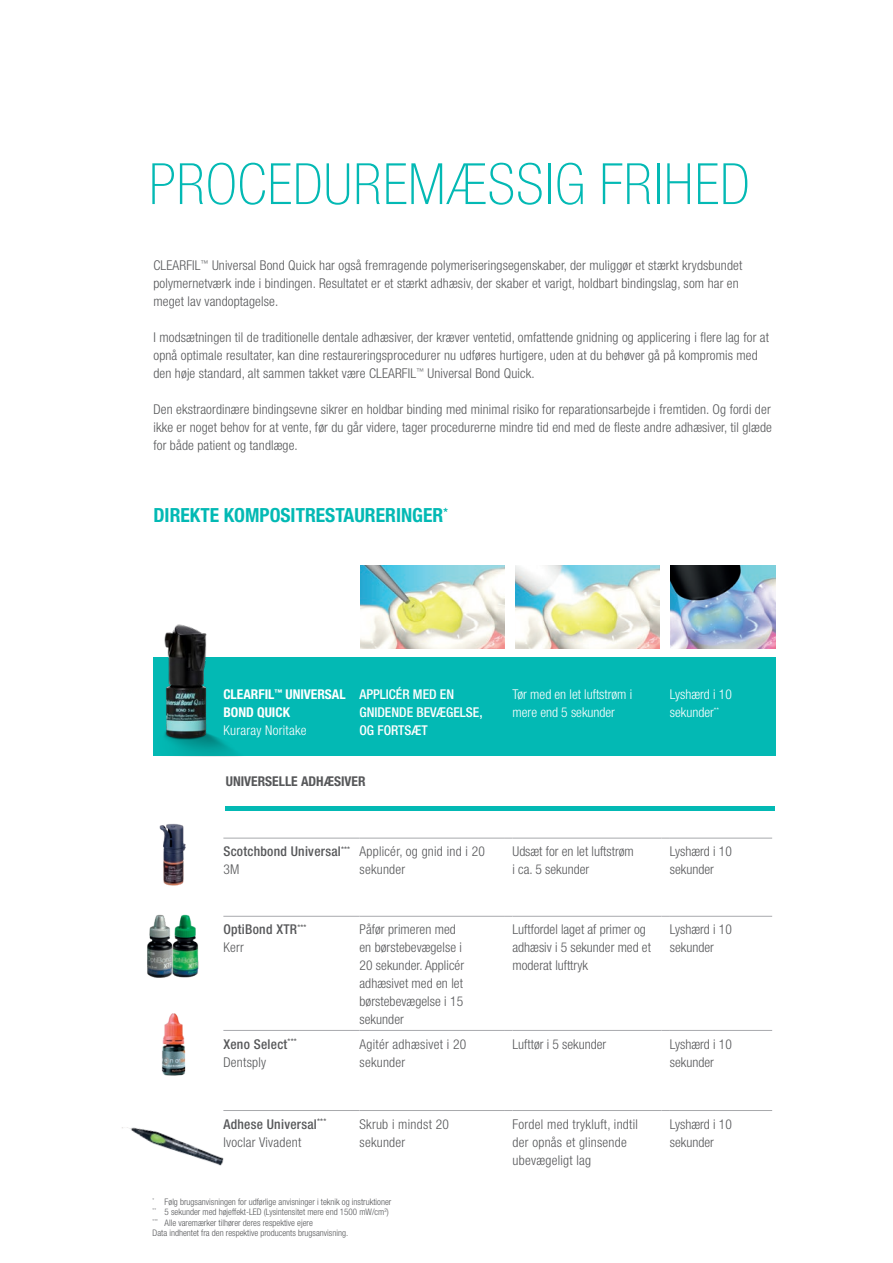
<style>
.page{position:relative;width:893px;height:1263px;background:#fff}
.page>*{position:absolute;margin:0;border:0;box-sizing:border-box;transform-origin:0 0}
.t1{font:100 condensed 57px "Helvetica Neue LT Std";letter-spacing:.02em;color:#03b9b4}
.t2{font:700 condensed 19.5px "Helvetica Neue LT Std";color:#03b9b4}
.t3{font:300 condensed 13.5px/18px "Helvetica Neue LT Std";letter-spacing:.01em;color:#57585a}
.t4{font:500 condensed 13.5px/18px "Helvetica Neue LT Std";letter-spacing:.02em;color:#57585a}
.t5{font:300 condensed 13.5px/18px "Helvetica Neue LT Std";color:#fff}
.t6{font:500 condensed 13.5px/18px "Helvetica Neue LT Std";color:#fff}
.t7{font:700 condensed 13.5px/18px "Helvetica Neue LT Std";color:#fff}
.t8{font:700 condensed 13.5px "Helvetica Neue LT Std";color:#57585a}
.t9{font:300 condensed 13.5px "Helvetica Neue LT Std";letter-spacing:.02em;color:#fff}
.t10{font:300 condensed 9px/10.5px "Helvetica Neue LT Std";color:#57585a}
.s1{font-weight:300}
</style>
<div class="page">
<div style="left:153px;top:658px;width:622px;height:98px;background:#03b9b4"></div>
<img style="left:153px;top:624px;width:120px;height:132px">
<hr style="left:223px;top:838px;width:128px;height:1px;background:#a8a9ad">
<hr style="left:359px;top:838px;width:145px;height:1px;background:#a8a9ad">
<hr style="left:513px;top:838px;width:148px;height:1px;background:#a8a9ad">
<hr style="left:670px;top:838px;width:102px;height:1px;background:#a8a9ad">
<hr style="left:223px;top:916px;width:128px;height:1px;background:#a8a9ad">
<hr style="left:359px;top:916px;width:145px;height:1px;background:#a8a9ad">
<hr style="left:513px;top:916px;width:148px;height:1px;background:#a8a9ad">
<hr style="left:670px;top:916px;width:102px;height:1px;background:#a8a9ad">
<hr style="left:223px;top:1030px;width:128px;height:1px;background:#a8a9ad">
<hr style="left:359px;top:1030px;width:145px;height:1px;background:#a8a9ad">
<hr style="left:513px;top:1030px;width:148px;height:1px;background:#a8a9ad">
<hr style="left:670px;top:1030px;width:102px;height:1px;background:#a8a9ad">
<hr style="left:223px;top:1110px;width:128px;height:1px;background:#a8a9ad">
<hr style="left:359px;top:1110px;width:145px;height:1px;background:#a8a9ad">
<hr style="left:513px;top:1110px;width:148px;height:1px;background:#a8a9ad">
<hr style="left:670px;top:1110px;width:102px;height:1px;background:#a8a9ad">
<img style="left:159px;top:823px;width:27px;height:63px">
<img style="left:175px;top:914px;width:24px;height:64px">
<img style="left:147px;top:914px;width:28px;height:64px">
<img style="left:122px;top:1127px;width:102px;height:39px">
<img style="left:161px;top:1013px;width:25px;height:63px">
<hr style="left:225px;top:806px;width:550px;height:4px;background:#03b9b4">
<img style="left:361px;top:565px;width:143px;height:83px">
<img style="left:515px;top:565px;width:144px;height:83px">
<img style="left:670px;top:565px;width:105px;height:83px">
<h1 class="t1" style="left:149px;top:152px;width:602px">PROCEDUREMÆSSIG FRIHED</h1>
<p class="t3" style="left:153px;top:256px;width:590px">CLEARFIL<sup>™</sup> Universal Bond Quick har også fremragende polymeriseringsegenskaber, der muliggør et stærkt krydsbundet polymernetværk inde i bindingen. Resultatet er et stærkt adhæsiv, der skaber et varigt, holdbart bindingslag, som har en meget lav vandoptagelse.</p>
<p class="t3" style="left:153px;top:328px;width:617px">I modsætningen til de traditionelle dentale adhæsiver, der kræver ventetid, omfattende gnidning og applicering i flere lag for at opnå optimale resultater, kan dine restaureringsprocedurer nu udføres hurtigere, uden at du behøver gå på kompromis med den høje standard, alt sammen takket være CLEARFIL<sup>™</sup> Universal Bond Quick.</p>
<p class="t3" style="left:153px;top:400px;width:620px;text-align:justify">Den ekstraordinære bindingsevne sikrer en holdbar binding med minimal risiko for reparationsarbejde i fremtiden. Og fordi der ikke er noget behov for at vente, før du går videre, tager procedurerne mindre tid end med de fleste andre adhæsiver, til glæde for både patient og tandlæge.</p>
<h2 class="t2" style="left:153px;top:503px;width:296px">DIREKTE KOMPOSITRESTAURERINGER<sup>*</sup></h2>
<p class="t7" style="left:223px;top:685px;width:124px">CLEARFIL<sup>™</sup> UNIVERSAL<br>BOND QUICK</p>
<p class="t9" style="left:223px;top:722px;width:85px">Kuraray Noritake</p>
<p class="t6" style="left:359px;top:685px;width:125px">APPLICÉR MED EN<br>GNIDENDE BEVÆGELSE,<br>OG FORTSÆT</p>
<p class="t5" style="left:513px;top:685px;width:121px">Tør med en let luftstrøm i mere end 5 sekunder</p>
<p class="t5" style="left:670px;top:685px;width:63px">Lyshærd i 10 sekunder<sup>**</sup></p>
<p class="t8" style="left:226px;top:773px;width:141px">UNIVERSELLE ADHÆSIVER</p>
<p class="t4" style="left:223px;top:842px;width:128px">Scotchbond Universal<sup>***<br></sup><span class="s1">3M</span></p>
<p class="t3" style="left:359px;top:842px;width:127px">Applicér, og gnid ind i 20 sekunder</p>
<p class="t3" style="left:513px;top:842px;width:123px">Udsæt for en let luftstrøm i ca. 5 sekunder</p>
<p class="t3" style="left:670px;top:842px;width:63px">Lyshærd i 10 sekunder</p>
<p class="t4" style="left:223px;top:920px;width:85px">OptiBond XTR<sup>***<br></sup><span class="s1">Kerr</span></p>
<p class="t3" style="left:359px;top:920px;width:106px">Påfør primeren med en børstebevægelse i<br>20 sekunder. Applicér adhæsivet med en let børstebevægelse i 15 sekunder</p>
<p class="t3" style="left:513px;top:920px;width:140px">Luftfordel laget af primer og adhæsiv i 5 sekunder med et moderat lufttryk</p>
<p class="t3" style="left:670px;top:920px;width:63px">Lyshærd i 10 sekunder</p>
<p class="t4" style="left:223px;top:1034px;width:75px">Xeno Select<sup>***<br></sup><span class="s1">Dentsply</span></p>
<p class="t3" style="left:359px;top:1035px;width:108px">Agitér adhæsivet i 20 sekunder</p>
<p class="t3" style="left:513px;top:1035px;width:95px">Lufttør i 5 sekunder</p>
<p class="t3" style="left:670px;top:1035px;width:63px">Lyshærd i 10 sekunder</p>
<p class="t4" style="left:223px;top:1115px;width:104px">Adhese Universal<sup>***<br></sup><span class="s1">Ivoclar Vivadent</span></p>
<p class="t3" style="left:359px;top:1115px;width:91px">Skrub i mindst 20 sekunder</p>
<p class="t3" style="left:513px;top:1115px;width:127px">Fordel med trykluft, indtil der opnås et glinsende ubevægeligt lag</p>
<p class="t3" style="left:670px;top:1115px;width:63px">Lyshærd i 10 sekunder</p>
<p class="t10" style="left:153px;top:1196px;width:240px"><sup>*</sup> Følg brugsanvisningen for udførlige anvisninger i teknik og instruktioner <sup>**</sup> 5 sekunder med højeffekt-LED (Lysintensitet mere end 1500 mW/cm<sup>2</sup>) <sup>***</sup> Alle varemærker tilhører deres respektive ejere<br>Data indhentet fra den respektive producents brugsanvisning.</p>
</div>
